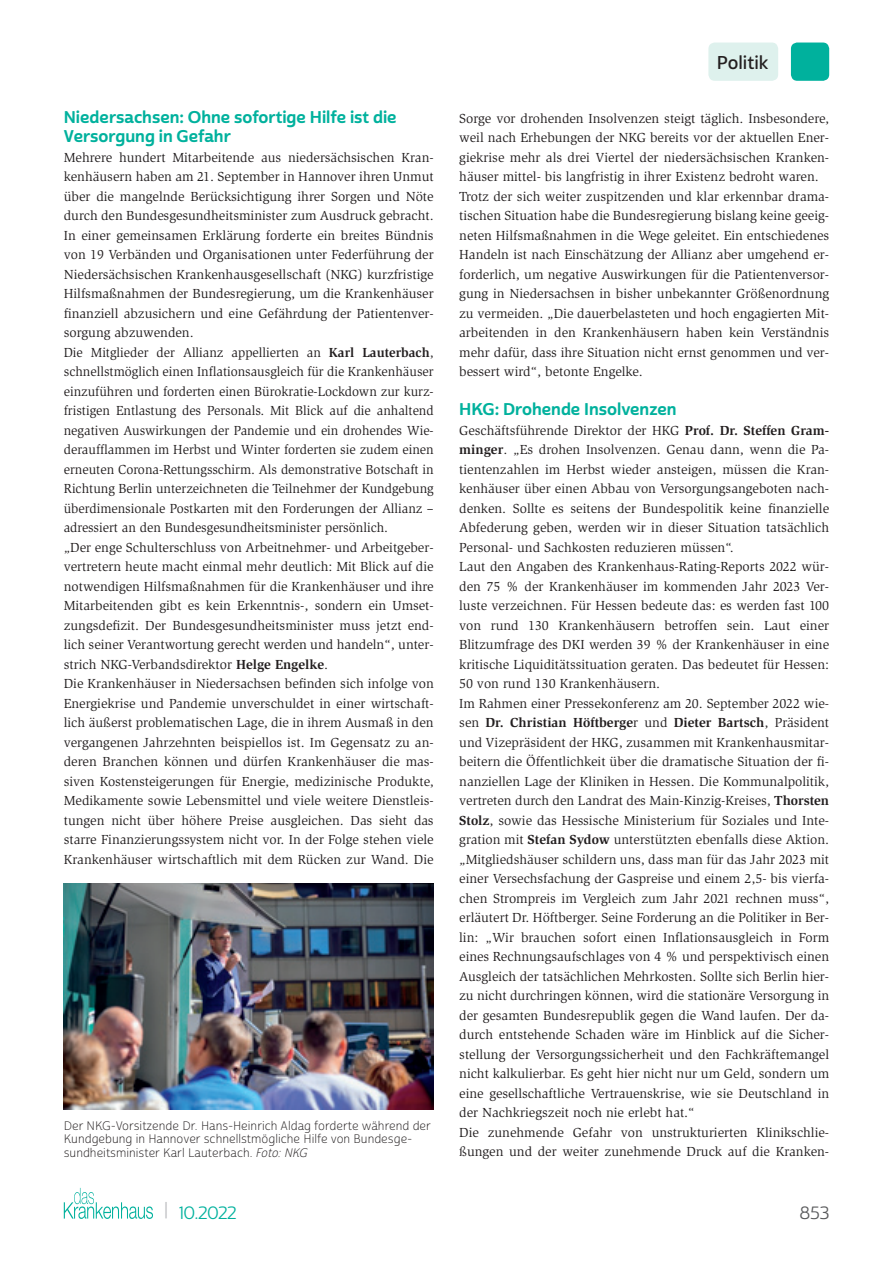
<style>
.page{position:relative;width:893px;height:1263px;background:#fff}
.page>*{position:absolute;margin:0;border:0;box-sizing:border-box;transform-origin:0 0}
.t1{font:18px "Cabrito Sans Nor Dem";letter-spacing:-.005em;color:#231f20}
.t2{font:17.25px "Cabrito Sans Nor Reg";color:#00b19d}
.t3{font:17.25px "Cabrito Sans Nor Reg";color:#57585a}
.t4{font:16.5px/19.5px "Cabrito Sans Nor Bol";color:#00b19d}
.t5{font:13.5px/19.5px "Slimbach Std";color:#231f20}
.t6{font:12px/13.5px "Cabrito Sans Nor Lig";color:#231f20}
.s1{font-weight:700}
.s2{font-family:"Cabrito Sans Nor Lig It"}
.s3{font-size:18.9px;color:#bcbdc0}
</style>
<div class="page">
<svg style="left:64px;top:1188px;width:89px;height:31px"></svg>
<div style="left:791px;top:43px;width:38px;height:38px;background:#00b19d;border-radius:6px"></div>
<div style="left:708px;top:43px;width:70px;height:38px;background:#def1ed;border-radius:6px"></div>
<img style="left:64px;top:883px;width:370px;height:227px">
<p class="t4" style="left:64px;top:108px;width:334px">Niedersachsen: Ohne sofortige Hilfe ist die<br>Versorgung in Gefahr</p>
<p class="t5" style="left:64px;top:148px;width:371px">Mehrere hundert Mitarbeitende aus niedersächsischen Kran&shy;kenhäusern haben am 21. September in Hannover ihren Unmut über die mangelnde Berücksichtigung ihrer Sorgen und Nöte durch den Bundesgesundheitsminister zum Ausdruck gebracht.<br>In einer gemeinsamen Erklärung forderte ein breites Bündnis von 19 Verbänden und Organisationen unter Federführung der Niedersächsischen Krankenhausgesellschaft (NKG) kurzfristige Hilfsmaßnahmen der Bundesregierung, um die Krankenhäuser finanziell abzusichern und eine Gefährdung der Patientenver&shy;sorgung abzuwenden.<br>Die Mitglieder der Allianz appellierten an <span class="s1">Karl Lauterbach</span>, schnellstmöglich einen Inflationsausgleich für die Krankenhäuser einzuführen und forderten einen Bürokratie-Lockdown zur kurz&shy;fristigen Entlastung des Personals. Mit Blick auf die anhaltend negativen Auswirkungen der Pandemie und ein drohendes Wie&shy;deraufflammen im Herbst und Winter forderten sie zudem einen erneuten Corona-Rettungsschirm. Als demonstrative Botschaft in Richtung Berlin unterzeichneten die Teilnehmer der Kundgebung überdimensionale Postkarten mit den Forderungen der Allianz – adressiert an den Bundesgesundheitsminister persönlich.<br>„Der enge Schulterschluss von Arbeitnehmer- und Arbeitgeber&shy;vertretern heute macht einmal mehr deutlich: Mit Blick auf die notwendigen Hilfsmaßnahmen für die Krankenhäuser und ihre Mitarbeitenden gibt es kein Erkenntnis-, sondern ein Umset&shy;zungsdefizit. Der Bundesgesundheitsminister muss jetzt end&shy;lich seiner Verantwortung gerecht werden und handeln“, unter&shy;strich NKG-Verbandsdirektor <span class="s1">Helge Engelke</span>.<br>Die Krankenhäuser in Niedersachsen befinden sich infolge von Energiekrise und Pandemie unverschuldet in einer wirtschaft&shy;lich äußerst problematischen Lage, die in ihrem Ausmaß in den vergangenen Jahrzehnten beispiellos ist. Im Gegensatz zu an&shy;deren Branchen können und dürfen Krankenhäuser die mas&shy;siven Kostensteigerungen für Energie, medizinische Produkte, Medikamente sowie Lebensmittel und viele weitere Dienstleis&shy;tungen nicht über höhere Preise ausgleichen. Das sieht das starre Finanzierungssystem nicht vor. In der Folge stehen viele Krankenhäuser wirtschaftlich mit dem Rücken zur Wand. Die</p>
<p class="t6" style="left:64px;top:1119px;width:369px">Der NKG-Vorsitzende Dr. Hans-Heinrich Aldag forderte während der<br>Kundgebung in Hannover schnellstmögliche Hilfe von Bundesge&shy;sundheitsminister Karl Lauterbach. <span class="s2">Foto: NKG</span></p>
<h1 class="t1" style="left:717px;top:51px;width:53px">Politik</h1>
<p class="t5" style="left:459px;top:109px;width:371px">Sorge vor drohenden Insolvenzen steigt täglich. Insbesondere, weil nach Erhebungen der NKG bereits vor der aktuellen Ener&shy;giekrise mehr als drei Viertel der niedersächsischen Kranken&shy;häuser mittel- bis langfristig in ihrer Existenz bedroht waren.<br>Trotz der sich weiter zuspitzenden und klar erkennbar drama&shy;tischen Situation habe die Bundesregierung bislang keine geeig&shy;neten Hilfsmaßnahmen in die Wege geleitet. Ein entschiedenes Handeln ist nach Einschätzung der Allianz aber umgehend er&shy;forderlich, um negative Auswirkungen für die Patientenversor&shy;gung in Niedersachsen in bisher unbekannter Größenordnung zu vermeiden. „Die dauerbelasteten und hoch engagierten Mit&shy;arbeitenden in den Krankenhäusern haben kein Verständnis mehr dafür, dass ihre Situation nicht ernst genommen und ver&shy;bessert wird“, betonte Engelke.</p>
<p class="t4" style="left:459px;top:400px;width:219px">HKG: Drohende Insolvenzen</p>
<p class="t5" style="left:459px;top:421px;width:371px">Geschäftsführende Direktor der HKG <span class="s1">Prof. Dr. Steffen Gram&shy;minger</span>. „Es drohen Insolvenzen. Genau dann, wenn die Pa&shy;tientenzahlen im Herbst wieder ansteigen, müssen die Kran&shy;kenhäuser über einen Abbau von Versorgungsangeboten nach&shy;denken. Sollte es seitens der Bundespolitik keine finanzielle Abfederung geben, werden wir in dieser Situation tatsächlich Personal- und Sachkosten reduzieren müssen“.<br>Laut den Angaben des Krankenhaus-Rating-Reports 2022 wür&shy;den 75 % der Krankenhäuser im kommenden Jahr 2023 Ver&shy;luste verzeichnen. Für Hessen bedeute das: es werden fast 100 von rund 130 Krankenhäusern betroffen sein. Laut einer Blitzumfrage des DKI werden 39 % der Krankenhäuser in eine kritische Liquiditätssituation geraten. Das bedeutet für Hessen:<br>50 von rund 130 Krankenhäusern.<br>Im Rahmen einer Pressekonferenz am 20. September 2022 wie&shy;sen <span class="s1">Dr. Christian Höftberge</span>r und <span class="s1">Dieter Bartsch</span>, Präsident und Vizepräsident der HKG, zusammen mit Krankenhausmitar&shy;beitern die Öffentlichkeit über die dramatische Situation der fi&shy;nanziellen Lage der Kliniken in Hessen. Die Kommunalpolitik, vertreten durch den Landrat des Main-Kinzig-Kreises, <span class="s1">Thorsten Stolz</span>, sowie das Hessische Ministerium für Soziales und Inte&shy;gration mit <span class="s1">Stefan Sydow</span> unterstützten ebenfalls diese Aktion. „Mitgliedshäuser schildern uns, dass man für das Jahr 2023 mit einer Versechsfachung der Gaspreise und einem 2,5- bis vierfa&shy;chen Strompreis im Vergleich zum Jahr 2021 rechnen muss“, erläutert Dr. Höftberger. Seine Forderung an die Politiker in Ber&shy;lin: „Wir brauchen sofort einen Inflationsausgleich in Form eines Rechnungsaufschlages von 4 % und perspektivisch einen Ausgleich der tatsächlichen Mehrkosten. Sollte sich Berlin hier&shy;zu nicht durchringen können, wird die stationäre Versorgung in der gesamten Bundesrepublik gegen die Wand laufen. Der da&shy;durch entstehende Schaden wäre im Hinblick auf die Sicher&shy;stellung der Versorgungssicherheit und den Fachkräftemangel nicht kalkulierbar. Es geht hier nicht nur um Geld, sondern um eine gesellschaftliche Vertrauenskrise, wie sie Deutschland in der Nachkriegszeit noch nie erlebt hat.“<br>Die zunehmende Gefahr von unstrukturierten Klinikschlie&shy;ßungen und der weiter zunehmende Druck auf die Kranken-</p>
<p class="t2" style="left:164px;top:1202px;width:74px"><span class="s3">|</span> 10.2022</p>
<p class="t3" style="left:800px;top:1202px;width:31px">853</p>
</div>
